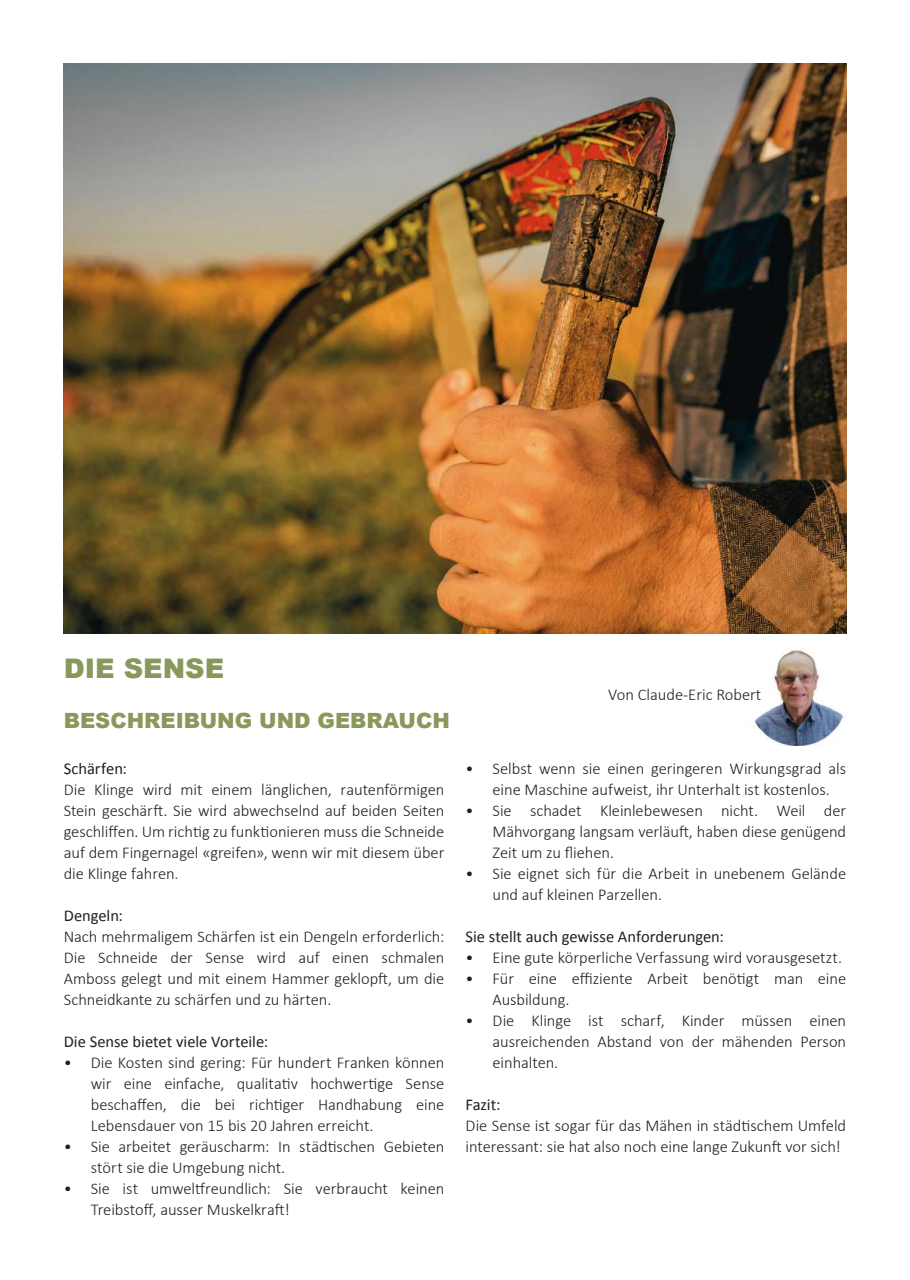
<style>
.page{position:relative;width:910px;height:1280px;background:#fff}
.page>*{position:absolute;margin:0;border:0;box-sizing:border-box;transform-origin:0 0}
.t1{font:900 27px "Arial";color:#89995c}
.t2{font:900 21px "Arial";color:#89995c}
.t3{font:300 16.5px/21px "Calibri";letter-spacing:-.005em;color:#231f20}
.t4{font:16.5px "Calibri";color:#231f20}
</style>
<div class="page">
<img style="left:64px;top:64px;width:782px;height:570px">
<img style="left:753px;top:650px;width:91px;height:95px">
<h1 class="t1" style="left:64px;top:649px;width:162px">DIE SENSE</h1>
<p class="t2" style="left:64px;top:706px;width:388px">BESCHREIBUNG UND GEBRAUCH</p>
<p class="t4" style="left:64px;top:758px;width:65px">Schärfen:</p>
<p class="t3" style="left:64px;top:778px;width:382px;text-align:justify">Die Klinge wird mit einem länglichen, rautenförmigen Stein geschärft. Sie wird abwechselnd auf beiden Seiten geschliffen. Um richtig zu funktionieren muss die Schneide auf dem Fingernagel «greifen», wenn wir mit diesem über die Klinge fahren.</p>
<p class="t4" style="left:64px;top:905px;width:61px">Dengeln:</p>
<p class="t3" style="left:64px;top:925px;width:382px;text-align:justify">Nach mehrmaligem Schärfen ist ein Dengeln erforderlich:<br>Die Schneide der Sense wird auf einen schmalen Amboss gelegt und mit einem Hammer geklopft, um die Schneidkante zu schärfen und zu härten.</p>
<p class="t4" style="left:64px;top:1031px;width:206px">Die Sense bietet viele Vorteile:</p>
<p class="t3" style="left:91px;top:1051px;width:355px;text-align:justify;text-indent:-27px">• Die Kosten sind gering: Für hundert Franken können wir eine einfache, qualitativ hochwertige Sense beschaffen, die bei richtiger Handhabung eine Lebensdauer von 15 bis 20 Jahren erreicht.</p>
<p class="t3" style="left:91px;top:1135px;width:355px;text-indent:-27px">• Sie arbeitet geräuscharm: In städtischen Gebieten stört sie die Umgebung nicht.</p>
<p class="t3" style="left:91px;top:1177px;width:355px;text-indent:-27px">• Sie ist umweltfreundlich: Sie verbraucht keinen<br>Treibstoff, ausser Muskelkraft!</p>
<p class="t3" style="left:608px;top:683px;width:154px">Von Claude-Eric Robert</p>
<p class="t3" style="left:493px;top:757px;width:355px;text-indent:-27px">• Selbst wenn sie einen geringeren Wirkungsgrad als eine Maschine aufweist, ihr Unterhalt ist kostenlos.</p>
<p class="t3" style="left:493px;top:799px;width:355px;text-align:justify;text-indent:-27px">• Sie schadet Kleinlebewesen nicht. Weil der Mähvorgang langsam verläuft, haben diese genügend Zeit um zu fliehen.</p>
<p class="t3" style="left:493px;top:862px;width:355px;text-indent:-27px">• Sie eignet sich für die Arbeit in unebenem Gelände und auf kleinen Parzellen.</p>
<p class="t4" style="left:466px;top:926px;width:260px">Sie stellt auch gewisse Anforderungen:</p>
<p class="t3" style="left:466px;top:946px;width:378px">• Eine gute körperliche Verfassung wird vorausgesetzt.</p>
<p class="t3" style="left:493px;top:967px;width:355px;text-indent:-27px">• Für eine effiziente Arbeit benötigt man eine<br>Ausbildung.</p>
<p class="t3" style="left:493px;top:1009px;width:355px;text-align:justify;text-indent:-27px">• Die Klinge ist scharf, Kinder müssen einen ausreichenden Abstand von der mähenden Person einhalten.</p>
<p class="t4" style="left:466px;top:1094px;width:36px">Fazit:</p>
<p class="t3" style="left:466px;top:1114px;width:382px">Die Sense ist sogar für das Mähen in städtischem Umfeld interessant: sie hat also noch eine lange Zukunft vor sich!</p>
</div>
